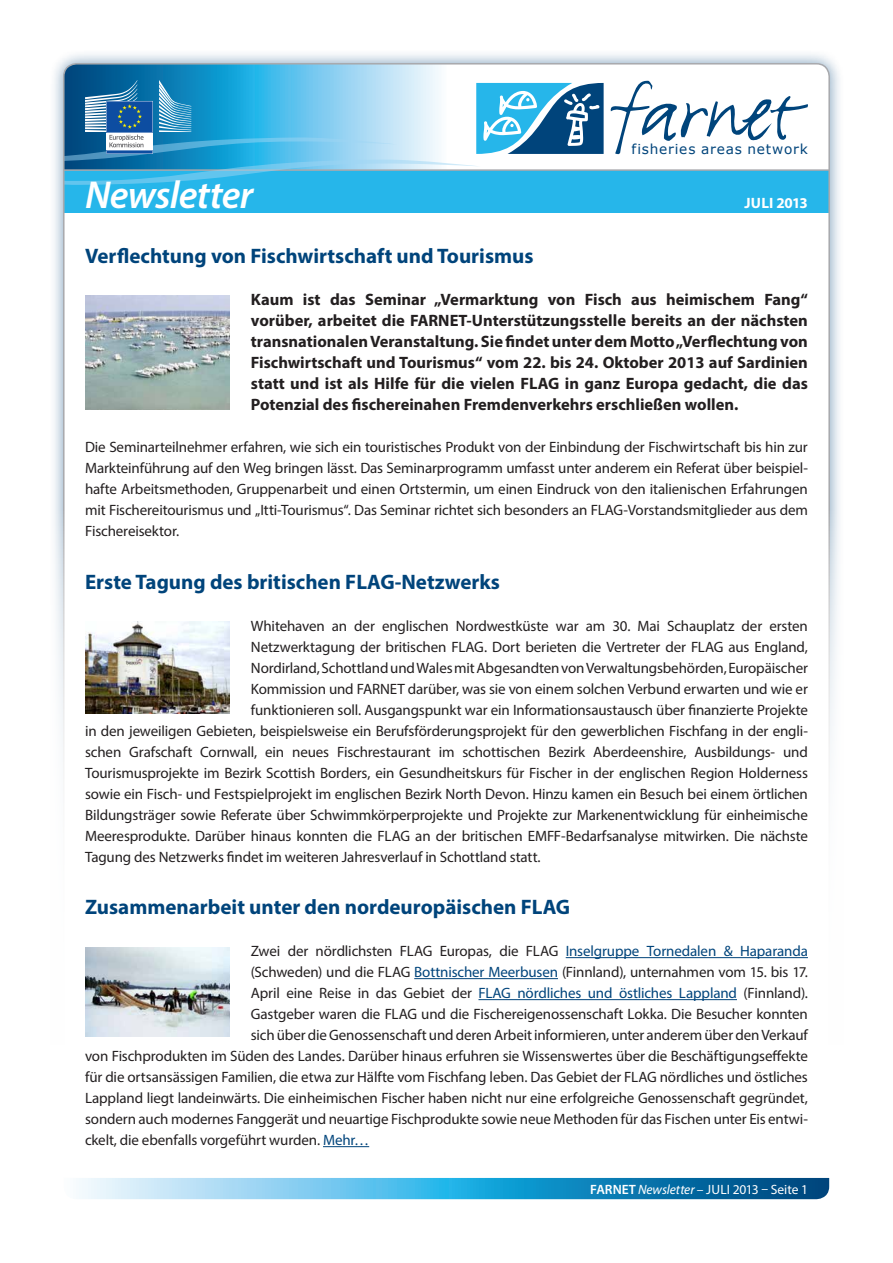
<style>
.page{position:relative;width:893px;height:1263px;background:#fff}
.page>*{position:absolute;margin:0;border:0;box-sizing:border-box;transform-origin:0 0}
.t1{font:italic 600 39px "Myriad Pro";letter-spacing:-.015em;color:#fff}
.t2{font:700 21px "Myriad Pro";color:#00447b}
.t3{font:700 16.5px/21px "Myriad Pro";color:#231f20;text-align:justify}
.t4{font:15px/21px "Myriad Pro";letter-spacing:-.01em;color:#231f20;text-align:justify}
.t5{font:700 15px "Myriad Pro";color:#fff}
.t6{font:13.65px "Verdana";letter-spacing:.055em;color:#00447b}
.t7{font:13.5px "Myriad Pro";letter-spacing:-.005em;color:#fff}
.s1{color:#00447b}
.s2{font-weight:600}
.s3{font-style:italic}
</style>
<div class="page">
<div style="left:49px;top:49px;width:795px;height:1165px;background:#00447b;opacity:.5"></div>
<div style="left:64px;top:64px;width:765px;height:1135px;background:#fff;border-radius:13px"></div>
<div style="left:64px;top:170px;width:765px;height:43px;background:#26b6ea"></div>
<hr style="left:64px;top:169px;width:765px;height:2px;background:#a8a9ad">
<div style="left:0;top:510px;width:893px;height:753px;background:#fff"></div>
<svg style="left:79px;top:1178px;width:750px;height:21px;background:#4da6d0"></svg>
<hr style="left:566px;top:957px;width:242px;height:1px;background:#00447b">
<hr style="left:414px;top:978px;width:144px;height:1px;background:#00447b">
<hr style="left:478px;top:999px;width:259px;height:1px;background:#00447b">
<hr style="left:323px;top:1146px;width:46px;height:1px;background:#00447b">
<img style="left:86px;top:295px;width:144px;height:115px">
<img style="left:85px;top:622px;width:145px;height:91px">
<img style="left:85px;top:947px;width:145px;height:90px">
<svg style="left:64px;top:64px;width:744px;height:126px"></svg>
<h1 class="t1" style="left:85px;top:170px;width:170px">Newsletter</h1>
<p class="t6" style="left:631px;top:140px;width:178px">fisheries areas network</p>
<p class="t5" style="left:744px;top:194px;width:65px">JULI 2013</p>
<h2 class="t2" style="left:85px;top:242px;width:450px">Verflechtung von Fischwirtschaft und Tourismus</h2>
<p class="t3" style="left:251px;top:288px;width:559px">Kaum ist das Seminar „Vermarktung von Fisch aus heimischem Fang“ vorüber, arbeitet die FARNET-Unterstützungsstelle bereits an der nächsten transnationalen Veranstaltung. Sie findet unter dem Motto „Verflechtung von Fischwirtschaft und Tourismus“ vom 22. bis 24. Oktober 2013 auf Sardinien statt und ist als Hilfe für die vielen FLAG in ganz Europa gedacht, die das Potenzial des fischereinahen Fremdenverkehrs erschließen wollen.</p>
<p class="t4" style="left:85px;top:436px;width:724px">Die Seminarteilnehmer erfahren, wie sich ein touristisches Produkt von der Einbindung der Fischwirtschaft bis hin zur Markteinführung auf den Weg bringen lässt. Das Seminarprogramm umfasst unter anderem ein Referat über beispiel&shy;hafte Arbeitsmethoden, Gruppenarbeit und einen Ortstermin, um einen Eindruck von den italienischen Erfahrungen mit Fischereitourismus und „Itti-Tourismus“. Das Seminar richtet sich besonders an FLAG-Vorstandsmitglieder aus dem Fischereisektor.</p>
<h2 class="t2" style="left:85px;top:568px;width:416px">Erste Tagung des britischen FLAG-Netzwerks</h2>
<p class="t4" style="left:251px;top:615px;width:559px">Whitehaven an der englischen Nordwestküste war am 30. Mai Schauplatz der ersten</p>
<p class="t4" style="left:251px;top:636px;width:559px">Netzwerktagung der britischen FLAG. Dort berieten die Vertreter der FLAG aus England,</p>
<p class="t4" style="left:251px;top:657px;width:559px">Nordirland, Schottland und Wales mit Abgesandten von Verwaltungsbehörden, Europäischer</p>
<p class="t4" style="left:251px;top:678px;width:558px">Kommission und FARNET darüber, was sie von einem solchen Verbund erwarten und wie er</p>
<p class="t4" style="left:251px;top:699px;width:559px">funktionieren soll. Ausgangspunkt war ein Informationsaustausch über finanzierte Projekte</p>
<p class="t4" style="left:85px;top:720px;width:724px">in den jeweiligen Gebieten, beispielsweise ein Berufsförderungsprojekt für den gewerblichen Fischfang in der engli-</p>
<p class="t4" style="left:85px;top:741px;width:724px">schen Grafschaft Cornwall, ein neues Fischrestaurant im schottischen Bezirk Aberdeenshire, Ausbildungs- und</p>
<p class="t4" style="left:85px;top:762px;width:724px">Tourismusprojekte im Bezirk Scottish Borders, ein Gesundheitskurs für Fischer in der englischen Region Holderness</p>
<p class="t4" style="left:85px;top:783px;width:724px">sowie ein Fisch- und Festspielprojekt im englischen Bezirk North Devon. Hinzu kamen ein Besuch bei einem örtlichen</p>
<p class="t4" style="left:85px;top:804px;width:724px">Bildungsträger sowie Referate über Schwimmkörperprojekte und Projekte zur Markenentwicklung für einheimische</p>
<p class="t4" style="left:85px;top:825px;width:724px">Meeresprodukte. Darüber hinaus konnten die FLAG an der britischen EMFF-Bedarfsanalyse mitwirken. Die nächste</p>
<p class="t4" style="left:85px;top:846px;width:457px">Tagung des Netzwerks findet im weiteren Jahresverlauf in Schottland statt.</p>
<h2 class="t2" style="left:85px;top:893px;width:487px">Zusammenarbeit unter den nordeuropäischen FLAG</h2>
<p class="t4" style="left:251px;top:940px;width:559px">Zwei der nördlichsten FLAG Europas, die FLAG <span class="s1">Inselgruppe Tornedalen &amp; Haparanda</span></p>
<p class="t4" style="left:251px;top:961px;width:558px">(Schweden) und die FLAG <span class="s1">Bottnischer Meerbusen</span> (Finnland), unternahmen vom 15. bis 17.</p>
<p class="t4" style="left:251px;top:982px;width:559px">April eine Reise in das Gebiet der <span class="s1">FLAG nördliches und östliches Lappland</span> (Finnland).</p>
<p class="t4" style="left:251px;top:1003px;width:559px">Gastgeber waren die FLAG und die Fischereigenossenschaft Lokka. Die Besucher konnten</p>
<p class="t4" style="left:251px;top:1024px;width:559px">sich über die Genossenschaft und deren Arbeit informieren, unter anderem über den Verkauf</p>
<p class="t4" style="left:85px;top:1045px;width:724px">von Fischprodukten im Süden des Landes. Darüber hinaus erfuhren sie Wissenswertes über die Beschäftigungseffekte</p>
<p class="t4" style="left:85px;top:1066px;width:724px">für die ortsansässigen Familien, die etwa zur Hälfte vom Fischfang leben. Das Gebiet der FLAG nördliches und östliches</p>
<p class="t4" style="left:85px;top:1087px;width:724px">Lappland liegt landeinwärts. Die einheimischen Fischer haben nicht nur eine erfolgreiche Genossenschaft gegründet,</p>
<p class="t4" style="left:85px;top:1108px;width:724px">sondern auch modernes Fanggerät und neuartige Fischprodukte sowie neue Methoden für das Fischen unter Eis entwi-</p>
<p class="t4" style="left:85px;top:1129px;width:286px">ckelt, die ebenfalls vorgeführt wurden. <span class="s1">Mehr…</span></p>
<p class="t7" style="left:590px;top:1181px;width:219px"><span class="s2">FARNET</span> <span class="s3">Newsletter</span> – JULI 2013 – Seite 1</p>
</div>
